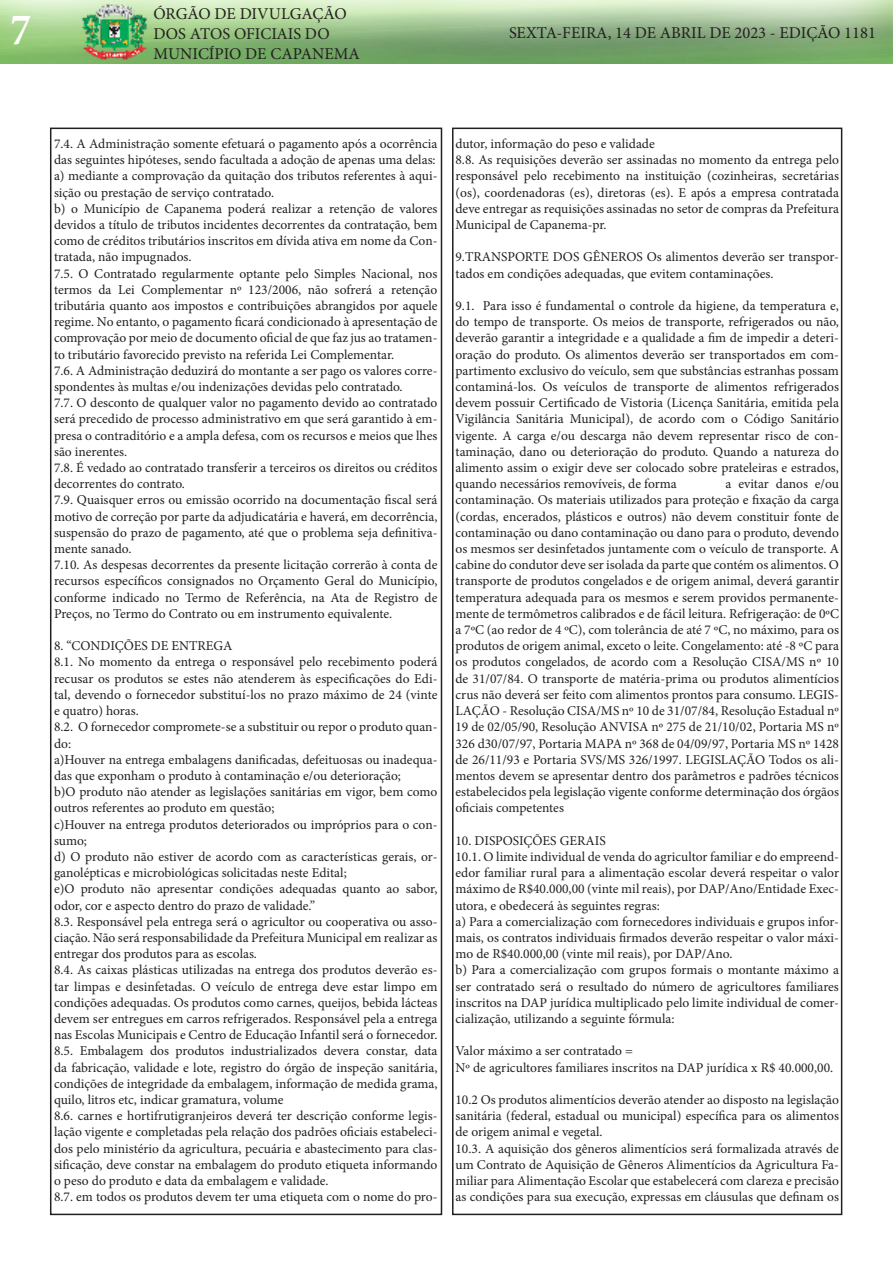
<style>
.page{position:relative;width:893px;height:1263px;background:#fff}
.page>*{position:absolute;margin:0;border:0;box-sizing:border-box;transform-origin:0 0}
.t1{font:700 condensed 45px "Minion Pro";color:#fff}
.t2{font:16.5px/19.8px "Minion Pro";color:#231f20}
.t3{font:13.5px/16.2px "Minion Pro";color:#231f20;text-align:justify}
</style>
<div class="page">
<div style="left:50px;top:128px;width:392px;height:1087px;border:2px solid #231f20"></div>
<img style="left:0;top:0;width:893px;height:64px">
<div style="left:452px;top:128px;width:390px;height:1087px;border:2px solid #231f20"></div>
<h1 class="t1" style="left:11px;top:-1px;width:22px">7</h1>
<p class="t2" style="left:153px;top:4px;width:208px">ÓRGÃO DE DIVULGAÇÃO<br>DOS ATOS OFICIAIS DO<br>MUNICÍPIO DE CAPANEMA</p>
<p class="t2" style="left:509px;top:23px;width:368px">SEXTA-FEIRA, 14 DE ABRIL DE 2023 - EDIÇÃO 1181</p>
<p class="t3" style="left:54px;top:136px;width:385px">7.4. A Administração somente efetuará o pagamento após a ocorrência das seguintes hipóteses, sendo facultada a adoção de apenas uma delas:</p>
<p class="t3" style="left:54px;top:168px;width:385px">a) mediante a comprovação da quitação dos tributos referentes à aqui&shy;sição ou prestação de serviço contratado.</p>
<p class="t3" style="left:54px;top:200px;width:385px">b) o Município de Capanema poderá realizar a retenção de valores devidos a título de tributos incidentes decorrentes da contratação, bem como de créditos tributários inscritos em dívida ativa em nome da Con&shy;tratada, não impugnados.</p>
<p class="t3" style="left:54px;top:265px;width:385px">7.5. O Contratado regularmente optante pelo Simples Nacional, nos termos da Lei Complementar nº 123/2006, não sofrerá a retenção tributária quanto aos impostos e contribuições abrangidos por aquele regime. No entanto, o pagamento ficará condicionado à apresentação de comprovação por meio de documento oficial de que faz jus ao tratamen&shy;to tributário favorecido previsto na referida Lei Complementar.</p>
<p class="t3" style="left:54px;top:362px;width:385px">7.6. A Administração deduzirá do montante a ser pago os valores corre&shy;spondentes às multas e/ou indenizações devidas pelo contratado.</p>
<p class="t3" style="left:54px;top:395px;width:385px">7.7. O desconto de qualquer valor no pagamento devido ao contratado será precedido de processo administrativo em que será garantido à em&shy;presa o contraditório e a ampla defesa, com os recursos e meios que lhes são inerentes.</p>
<p class="t3" style="left:54px;top:460px;width:385px">7.8. É vedado ao contratado transferir a terceiros os direitos ou créditos decorrentes do contrato.</p>
<p class="t3" style="left:54px;top:492px;width:385px">7.9. Quaisquer erros ou emissão ocorrido na documentação fiscal será motivo de correção por parte da adjudicatária e haverá, em decorrência, suspensão do prazo de pagamento, até que o problema seja definitiva&shy;mente sanado.</p>
<p class="t3" style="left:54px;top:557px;width:385px">7.10. As despesas decorrentes da presente licitação correrão à conta de recursos específicos consignados no Orçamento Geral do Município, conforme indicado no Termo de Referência, na Ata de Registro de Preços, no Termo do Contrato ou em instrumento equivalente.</p>
<p class="t3" style="left:54px;top:638px;width:180px">8. “CONDIÇÕES DE ENTREGA</p>
<p class="t3" style="left:54px;top:654px;width:385px">8.1. No momento da entrega o responsável pelo recebimento poderá recusar os produtos se estes não atenderem às especificações do Edi&shy;tal, devendo o fornecedor substituí-los no prazo máximo de 24 (vinte e quatro) horas.</p>
<p class="t3" style="left:54px;top:719px;width:385px">8.2. O fornecedor compromete-se a substituir ou repor o produto quan&shy;do:</p>
<p class="t3" style="left:54px;top:751px;width:385px">a)Houver na entrega embalagens danificadas, defeituosas ou inadequa&shy;das que exponham o produto à contaminação e/ou deterioração;</p>
<p class="t3" style="left:54px;top:784px;width:385px">b)O produto não atender as legislações sanitárias em vigor, bem como outros referentes ao produto em questão;</p>
<p class="t3" style="left:54px;top:816px;width:385px">c)Houver na entrega produtos deteriorados ou impróprios para o con&shy;sumo;</p>
<p class="t3" style="left:54px;top:848px;width:385px">d) O produto não estiver de acordo com as características gerais, or&shy;ganolépticas e microbiológicas solicitadas neste Edital;</p>
<p class="t3" style="left:54px;top:881px;width:385px">e)O produto não apresentar condições adequadas quanto ao sabor, odor, cor e aspecto dentro do prazo de validade.”</p>
<p class="t3" style="left:54px;top:913px;width:385px">8.3. Responsável pela entrega será o agricultor ou cooperativa ou asso&shy;ciação. Não será responsabilidade da Prefeitura Municipal em realizar as entregar dos produtos para as escolas.</p>
<p class="t3" style="left:54px;top:962px;width:385px">8.4. As caixas plásticas utilizadas na entrega dos produtos deverão es&shy;tar limpas e desinfetadas. O veículo de entrega deve estar limpo em condições adequadas. Os produtos como carnes, queijos, bebida lácteas devem ser entregues em carros refrigerados. Responsável pela a entrega nas Escolas Municipais e Centro de Educação Infantil será o fornecedor.</p>
<p class="t3" style="left:54px;top:1043px;width:385px">8.5. Embalagem dos produtos industrializados devera constar, data da fabricação, validade e lote, registro do órgão de inspeção sanitária, condições de integridade da embalagem, informação de medida grama, quilo, litros etc, indicar gramatura, volume</p>
<p class="t3" style="left:54px;top:1108px;width:385px">8.6. carnes e hortifrutigranjeiros deverá ter descrição conforme legis&shy;lação vigente e completadas pela relação dos padrões oficiais estabeleci&shy;dos pelo ministério da agricultura, pecuária e abastecimento para clas&shy;sificação, deve constar na embalagem do produto etiqueta informando o peso do produto e data da embalagem e validade.</p>
<p class="t3" style="left:54px;top:1189px;width:385px">8.7. em todos os produtos devem ter uma etiqueta com o nome do pro-</p>
<p class="t3" style="left:455px;top:136px;width:201px">dutor, informação do peso e validade</p>
<p class="t3" style="left:455px;top:152px;width:385px">8.8. As requisições deverão ser assinadas no momento da entrega pelo responsável pelo recebimento na instituição (cozinheiras, secretárias (os), coordenadoras (es), diretoras (es). E após a empresa contratada deve entregar as requisições assinadas no setor de compras da Prefeitura Municipal de Capanema-pr.</p>
<p class="t3" style="left:455px;top:249px;width:385px">9.TRANSPORTE DOS GÊNEROS Os alimentos deverão ser transpor&shy;tados em condições adequadas, que evitem contaminações.</p>
<p class="t3" style="left:455px;top:298px;width:385px">9.1. Para isso é fundamental o controle da higiene, da temperatura e, do tempo de transporte. Os meios de transporte, refrigerados ou não, deverão garantir a integridade e a qualidade a fim de impedir a deteri&shy;oração do produto. Os alimentos deverão ser transportados em com&shy;partimento exclusivo do veículo, sem que substâncias estranhas possam contaminá-los. Os veículos de transporte de alimentos refrigerados devem possuir Certificado de Vistoria (Licença Sanitária, emitida pela Vigilância Sanitária Municipal), de acordo com o Código Sanitário vigente. A carga e/ou descarga não devem representar risco de con&shy;taminação, dano ou deterioração do produto. Quando a natureza do alimento assim o exigir deve ser colocado sobre prateleiras e estrados, quando necessários removíveis, de forma</p>
<p class="t3" style="left:455px;top:476px;width:385px;text-indent:270px">a evitar danos e/ou contaminação. Os materiais utilizados para proteção e fixação da carga (cordas, encerados, plásticos e outros) não devem constituir fonte de contaminação ou dano contaminação ou dano para o produto, devendo os mesmos ser desinfetados juntamente com o veículo de transporte. A cabine do condutor deve ser isolada da parte que contém os alimentos. O transporte de produtos congelados e de origem animal, deverá garantir temperatura adequada para os mesmos e serem providos permanente&shy;mente de termômetros calibrados e de fácil leitura. Refrigeração: de 0ºC a 7ºC (ao redor de 4 ºC), com tolerância de até 7 ºC, no máximo, para os produtos de origem animal, exceto o leite. Congelamento: até -8 ºC para os produtos congelados, de acordo com a Resolução CISA/MS nº 10 de 31/07/84. O transporte de matéria-prima ou produtos alimentícios crus não deverá ser feito com alimentos prontos para consumo. LEGIS-LAÇÃO - Resolução CISA/MS nº 10 de 31/07/84, Resolução Estadual nº 19 de 02/05/90, Resolução ANVISA nº 275 de 21/10/02, Portaria MS nº 326 d30/07/97, Portaria MAPA nº 368 de 04/09/97, Portaria MS nº 1428 de 26/11/93 e Portaria SVS/MS 326/1997. LEGISLAÇÃO Todos os ali&shy;mentos devem se apresentar dentro dos parâmetros e padrões técnicos estabelecidos pela legislação vigente conforme determinação dos órgãos oficiais competentes</p>
<p class="t3" style="left:455px;top:832px;width:152px">10. DISPOSIÇÕES GERAIS</p>
<p class="t3" style="left:455px;top:848px;width:385px">10.1. O limite individual de venda do agricultor familiar e do empreend&shy;edor familiar rural para a alimentação escolar deverá respeitar o valor máximo de R$40.000,00 (vinte mil reais), por DAP/Ano/Entidade Exec&shy;utora, e obedecerá às seguintes regras:</p>
<p class="t3" style="left:455px;top:913px;width:385px">a) Para a comercialização com fornecedores individuais e grupos infor&shy;mais, os contratos individuais firmados deverão respeitar o valor máxi&shy;mo de R$40.000,00 (vinte mil reais), por DAP/Ano.</p>
<p class="t3" style="left:455px;top:962px;width:385px">b) Para a comercialização com grupos formais o montante máximo a ser contratado será o resultado do número de agricultores familiares inscritos na DAP jurídica multiplicado pelo limite individual de comer&shy;cialização, utilizando a seguinte fórmula:</p>
<p class="t3" style="left:455px;top:1043px;width:179px">Valor máximo a ser contratado =</p>
<p class="t3" style="left:455px;top:1059px;width:379px">Nº de agricultores familiares inscritos na DAP jurídica x R$ 40.000,00.</p>
<p class="t3" style="left:455px;top:1091px;width:385px">10.2 Os produtos alimentícios deverão atender ao disposto na legislação sanitária (federal, estadual ou municipal) específica para os alimentos de origem animal e vegetal.</p>
<p class="t3" style="left:455px;top:1140px;width:385px">10.3. A aquisição dos gêneros alimentícios será formalizada através de um Contrato de Aquisição de Gêneros Alimentícios da Agricultura Fa&shy;miliar para Alimentação Escolar que estabelecerá com clareza e precisão as condições para sua execução, expressas em cláusulas que definam os</p>
</div>
